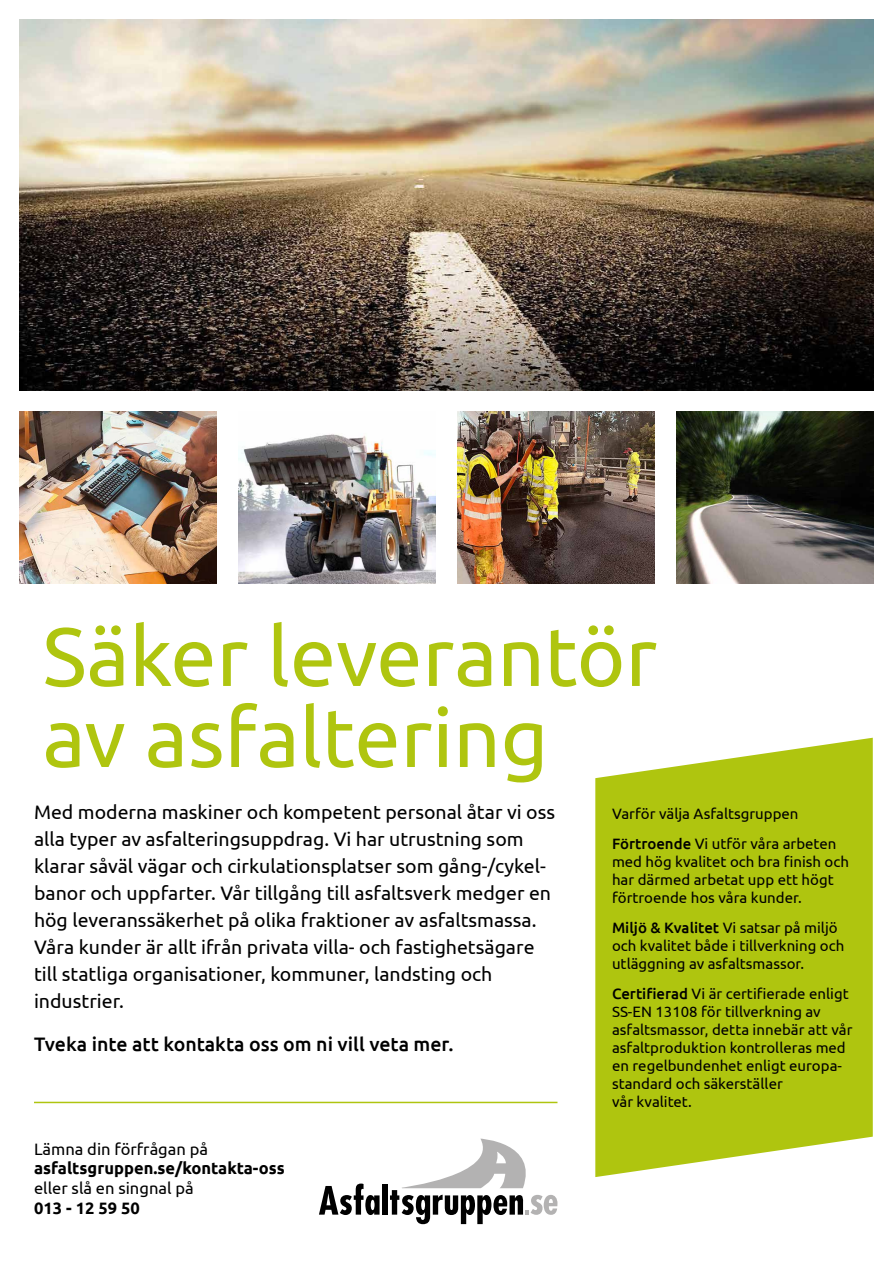
<style>
.page{position:relative;width:893px;height:1263px;background:#fff}
.page>*{position:absolute;margin:0;border:0;box-sizing:border-box;transform-origin:0 0}
.t1{font:82.5px/81px "Ubuntu";color:#afc50f}
.t2{font:19.5px/27px "Ubuntu";color:#000}
.t3{font:500 19.5px "Ubuntu";color:#000}
.t4{font:700 16.5px "Ubuntu";color:#000}
.t5{font:16.5px "Ubuntu";color:#000}
.t6{font:15px/18px "Ubuntu";color:#000}
.s1{font-weight:500}
</style>
<div class="page">
<svg style="left:595px;top:738px;width:278px;height:439px;fill:#afc50f"></svg>
<img style="left:20px;top:20px;width:853px;height:370px">
<img style="left:20px;top:411px;width:196px;height:173px">
<img style="left:239px;top:434px;width:196px;height:150px">
<img style="left:458px;top:411px;width:196px;height:173px">
<img style="left:677px;top:411px;width:196px;height:173px">
<svg style="left:319px;top:1183px;width:61px;height:32px"></svg>
<div style="left:382px;top:1184px;width:6px;height:30px;background:#000"></div>
<svg style="left:390px;top:1138px;width:168px;height:86px"></svg>
<hr style="left:34px;top:1102px;width:523px;height:1px;background:#afc50f">
<h1 class="t1" style="left:43px;top:613px;width:616px">Säker leverantör av asfaltering</h1>
<p class="t2" style="left:34px;top:798px;width:523px">Med moderna maskiner och kompetent personal åtar vi oss alla typer av asfalteringsuppdrag. Vi har utrustning som klarar såväl vägar och cirkulationsplatser som gång-/cykel&shy;banor och uppfarter. Vår tillgång till asfaltsverk medger en hög leveranssäkerhet på olika fraktioner av asfaltsmassa.<br>Våra kunder är allt ifrån privata villa- och fastighetsägare till statliga organisationer, kommuner, landsting och industrier.</p>
<h2 class="t3" style="left:34px;top:1032px;width:421px">Tveka inte att kontakta oss om ni vill veta mer.</h2>
<p class="t6" style="left:612px;top:798px;width:226px;line-height:30px">Varför välja Asfaltsgruppen<br><span class="s1">Förtroende</span> Vi utför våra arbeten</p>
<p class="t6" style="left:612px;top:852px;width:238px">med hög kvalitet och bra finish och har därmed arbetat upp ett högt förtroende hos våra kunder.</p>
<p class="t6" style="left:612px;top:918px;width:234px"><span class="s1">Miljö &amp; Kvalitet</span> Vi satsar på miljö och kvalitet både i tillverkning och utläggning av asfaltsmassor.</p>
<p class="t6" style="left:612px;top:984px;width:242px"><span class="s1">Certifierad</span> Vi är certifierade enligt<br>SS-EN 13108 för tillverkning av asfaltsmassor, detta innebär att vår asfaltproduktion kontrolleras med en regelbundenhet enligt europa&shy;standard och säkerställer<br>vår kvalitet.</p>
<p class="t5" style="left:34px;top:1139px;width:176px">Lämna din förfrågan på</p>
<p class="t4" style="left:34px;top:1158px;width:252px">asfaltsgruppen.se/kontakta-oss</p>
<p class="t5" style="left:34px;top:1178px;width:161px">eller slå en singnal på</p>
<p class="t4" style="left:34px;top:1198px;width:107px">013 - 12 59 50</p>
</div>
